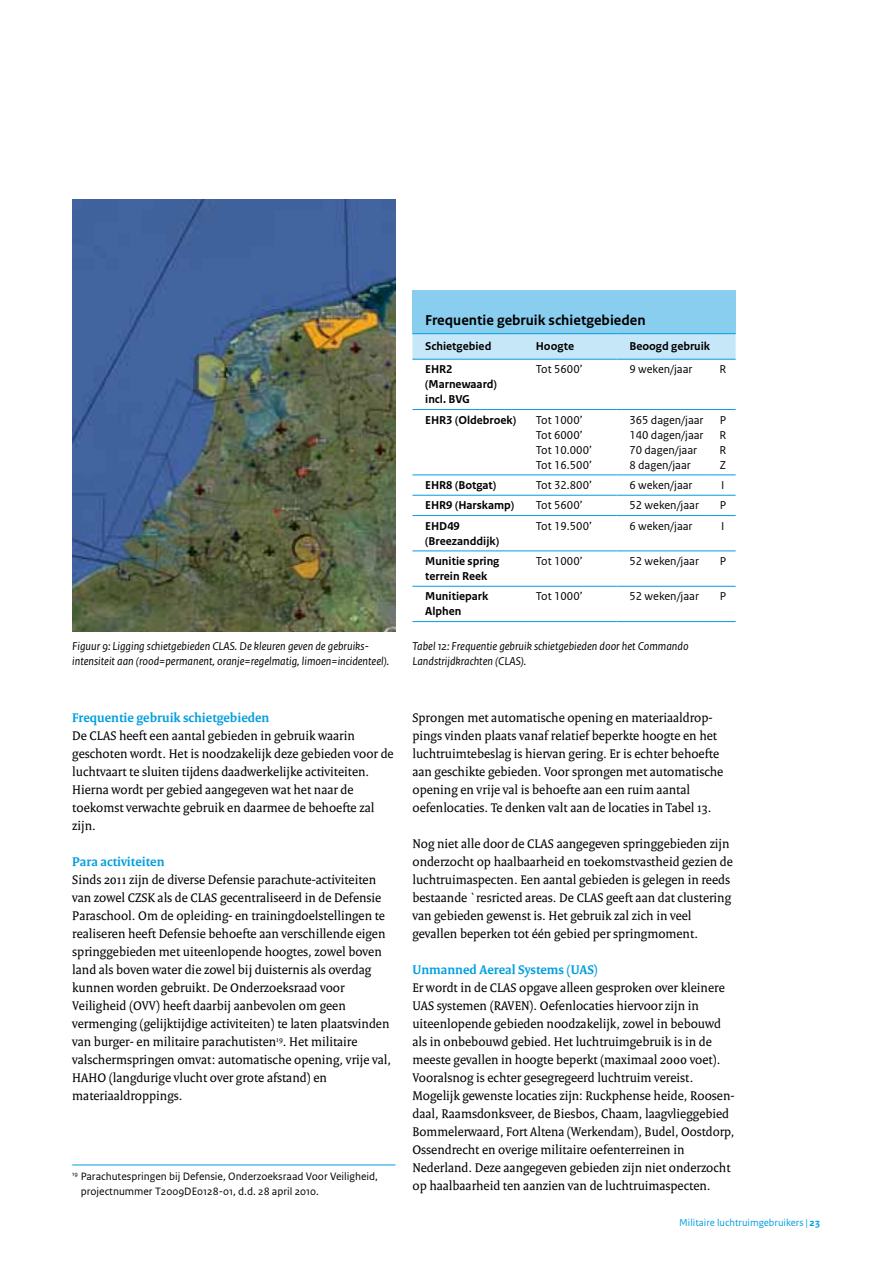
<style>
.page{position:relative;width:893px;height:1263px;background:#fff}
.page>*{position:absolute;margin:0;border:0;box-sizing:border-box;transform-origin:0 0}
.t1{font:700 15px "Rijksoverheid Sans Text";color:#000}
.t2{font:13.5px/18px "Rijksoverheid Serif";color:#000}
.t3{font:700 13.5px "Rijksoverheid Serif";color:#009ede}
.t4{font:12px/15px "Rijksoverheid Sans Text";color:#000}
.t5{font:italic 12px/15px "Rijksoverheid Sans Text";color:#000}
.t6{font:700 12px/15px "Rijksoverheid Sans Text";color:#000}
.t7{font:11.25px/15px "Rijksoverheid Sans Text";color:#000}
.t8{font:10.5px "Rijksoverheid Sans Text";color:#009ede}
.s1{font-weight:700}
</style>
<div class="page">
<hr style="left:72px;top:1165px;width:323px;height:1px;background:#009ede">
<img style="left:72px;top:200px;width:323px;height:432px">
<div style="left:412px;top:290px;width:324px;height:44px;background:#89ceef"></div>
<hr style="left:523px;top:409px;width:94px;height:1px;background:#009ede">
<hr style="left:617px;top:409px;width:93px;height:1px;background:#009ede">
<svg style="left:710px;top:409px;width:26px;height:1px"></svg>
<hr style="left:523px;top:474px;width:94px;height:1px;background:#009ede">
<hr style="left:617px;top:474px;width:93px;height:1px;background:#009ede">
<svg style="left:710px;top:474px;width:26px;height:1px"></svg>
<hr style="left:412px;top:495px;width:111px;height:1px;background:#009ede">
<hr style="left:523px;top:495px;width:94px;height:1px;background:#009ede">
<hr style="left:617px;top:495px;width:93px;height:1px;background:#009ede">
<svg style="left:710px;top:495px;width:26px;height:1px"></svg>
<hr style="left:412px;top:515px;width:111px;height:1px;background:#009ede">
<hr style="left:523px;top:515px;width:94px;height:1px;background:#009ede">
<hr style="left:617px;top:515px;width:93px;height:1px;background:#009ede">
<svg style="left:710px;top:515px;width:26px;height:1px"></svg>
<hr style="left:412px;top:550px;width:111px;height:1px;background:#009ede">
<hr style="left:523px;top:550px;width:94px;height:1px;background:#009ede">
<hr style="left:617px;top:550px;width:93px;height:1px;background:#009ede">
<svg style="left:710px;top:550px;width:26px;height:1px"></svg>
<hr style="left:412px;top:586px;width:111px;height:1px;background:#009ede">
<hr style="left:523px;top:586px;width:94px;height:1px;background:#009ede">
<hr style="left:617px;top:586px;width:93px;height:1px;background:#009ede">
<svg style="left:710px;top:586px;width:26px;height:1px"></svg>
<hr style="left:412px;top:409px;width:111px;height:1px;background:#009ede">
<hr style="left:412px;top:474px;width:111px;height:1px;background:#009ede">
<hr style="left:412px;top:621px;width:111px;height:1px;background:#009ede">
<hr style="left:523px;top:621px;width:94px;height:1px;background:#009ede">
<hr style="left:617px;top:621px;width:93px;height:1px;background:#009ede">
<svg style="left:710px;top:621px;width:26px;height:1px"></svg>
<svg style="left:412px;top:333px;width:324px;height:27px;background:#b7e1f6"></svg>
<p class="t5" style="left:72px;top:639px;width:318px">Figuur 9: Ligging schietgebieden CLAS. De kleuren geven de gebruiks&shy;intensiteit aan (rood=permanent, oranje=regelmatig, limoen=incidenteel).</p>
<p class="t3" style="left:72px;top:709px;width:199px">Frequentie gebruik schietgebieden</p>
<p class="t2" style="left:72px;top:726px;width:323px">De CLAS heeft een aantal gebieden in gebruik waarin geschoten wordt. Het is noodzakelijk deze gebieden voor de luchtvaart te sluiten tijdens daadwerkelijke activiteiten.<br>Hierna wordt per gebied aangegeven wat het naar de toekomst verwachte gebruik en daarmee de behoefte zal zijn.</p>
<p class="t3" style="left:72px;top:853px;width:94px">Para activiteiten</p>
<p class="t2" style="left:72px;top:870px;width:320px">Sinds 2011 zijn de diverse Defensie parachute-activiteiten van zowel CZSK als de CLAS gecentraliseerd in de Defensie Paraschool. Om de opleiding- en trainingdoelstellingen te realiseren heeft Defensie behoefte aan verschillende eigen springgebieden met uiteenlopende hoogtes, zowel boven land als boven water die zowel bij duisternis als overdag kunnen worden gebruikt. De Onderzoeksraad voor Veiligheid (OVV) heeft daarbij aanbevolen om geen vermenging (gelijktijdige activiteiten) te laten plaatsvinden van burger- en militaire parachutisten<sup>19</sup>. Het militaire valschermspringen omvat: automatische opening, vrije val, HAHO (langdurige vlucht over grote afstand) en materiaaldroppings.</p>
<p class="t7" style="left:81px;top:1169px;width:299px;text-indent:-9px"><sup>19</sup> Parachutespringen bij Defensie, Onderzoeksraad Voor Veiligheid, projectnummer T2009DE0128-01, d.d. 28 april 2010.</p>
<p class="t1" style="left:425px;top:312px;width:222px">Frequentie gebruik schietgebieden</p>
<p class="t6" style="left:425px;top:339px;width:68px">Schietgebied</p>
<p class="t6" style="left:536px;top:339px;width:40px">Hoogte</p>
<p class="t6" style="left:629px;top:339px;width:82px">Beoogd gebruik</p>
<p class="t6" style="left:425px;top:362px;width:73px">EHR2 (Marnewaard) incl. BVG</p>
<p class="t4" style="left:536px;top:362px;width:48px">Tot 5600’</p>
<p class="t4" style="left:629px;top:362px;width:65px">9 weken/jaar</p>
<p class="t4" style="left:719px;top:362px;width:8px">R</p>
<p class="t6" style="left:425px;top:412px;width:92px">EHR3 (Oldebroek)</p>
<p class="t4" style="left:536px;top:412px;width:58px">Tot 1000’<br>Tot 6000’<br>Tot 10.000’<br>Tot 16.500’</p>
<p class="t4" style="left:629px;top:412px;width:76px">365 dagen/jaar<br>140 dagen/jaar<br>70 dagen/jaar<br>8 dagen/jaar</p>
<p class="t4" style="left:719px;top:412px;width:8px;text-align:justify">P R R Z</p>
<p class="t6" style="left:425px;top:478px;width:73px">EHR8 (Botgat)</p>
<p class="t4" style="left:536px;top:478px;width:58px">Tot 32.800’</p>
<p class="t4" style="left:629px;top:478px;width:65px">6 weken/jaar</p>
<p class="t4" style="left:721px;top:478px;width:5px">I</p>
<p class="t6" style="left:425px;top:498px;width:91px">EHR9 (Harskamp)</p>
<p class="t4" style="left:536px;top:498px;width:48px">Tot 5600’</p>
<p class="t4" style="left:629px;top:498px;width:71px">52 weken/jaar</p>
<p class="t4" style="left:720px;top:498px;width:8px">P</p>
<p class="t6" style="left:425px;top:518px;width:75px">EHD49 (Breezanddijk)</p>
<p class="t4" style="left:536px;top:518px;width:58px">Tot 19.500’</p>
<p class="t4" style="left:629px;top:518px;width:65px">6 weken/jaar</p>
<p class="t4" style="left:721px;top:518px;width:5px">I</p>
<p class="t6" style="left:425px;top:554px;width:76px">Munitie spring terrein Reek</p>
<p class="t4" style="left:536px;top:554px;width:48px">Tot 1000’</p>
<p class="t4" style="left:629px;top:554px;width:71px">52 weken/jaar</p>
<p class="t4" style="left:720px;top:554px;width:8px">P</p>
<p class="t6" style="left:425px;top:589px;width:65px">Munitiepark<br>Alphen</p>
<p class="t4" style="left:536px;top:589px;width:48px">Tot 1000’</p>
<p class="t4" style="left:629px;top:589px;width:71px">52 weken/jaar</p>
<p class="t4" style="left:720px;top:589px;width:8px">P</p>
<p class="t5" style="left:412px;top:639px;width:278px">Tabel 12: Frequentie gebruik schietgebieden door het Commando<br>Landstrijdkrachten (CLAS).</p>
<p class="t2" style="left:412px;top:708px;width:312px">Sprongen met automatische opening en materiaaldrop&shy;pings vinden plaats vanaf relatief beperkte hoogte en het luchtruimtebeslag is hiervan gering. Er is echter behoefte aan geschikte gebieden. Voor sprongen met automatische opening en vrije val is behoefte aan een ruim aantal oefenlocaties. Te denken valt aan de locaties in Tabel 13.</p>
<p class="t2" style="left:412px;top:834px;width:322px">Nog niet alle door de CLAS aangegeven springgebieden zijn onderzocht op haalbaarheid en toekomstvastheid gezien de luchtruimaspecten. Een aantal gebieden is gelegen in reeds bestaande `resricted areas. De CLAS geeft aan dat clustering van gebieden gewenst is. Het gebruik zal zich in veel gevallen beperken tot één gebied per springmoment.</p>
<p class="t3" style="left:412px;top:961px;width:187px">Unmanned Aereal Systems (UAS)</p>
<p class="t2" style="left:412px;top:978px;width:324px">Er wordt in de CLAS opgave alleen gesproken over kleinere UAS systemen (RAVEN). Oefenlocaties hiervoor zijn in uiteenlopende gebieden noodzakelijk, zowel in bebouwd als in onbebouwd gebied. Het luchtruimgebruik is in de meeste gevallen in hoogte beperkt (maximaal 2000 voet).<br>Vooralsnog is echter gesegregeerd luchtruim vereist.<br>Mogelijk gewenste locaties zijn: Ruckphense heide, Roosen&shy;daal, Raamsdonksveer, de Biesbos, Chaam, laagvlieggebied Bommelerwaard, Fort Altena (Werkendam), Budel, Oostdorp, Ossendrecht en overige militaire oefenterreinen in Nederland. Deze aangegeven gebieden zijn niet onderzocht op haalbaarheid ten aanzien van de luchtruimaspecten.</p>
<p class="t8" style="left:679px;top:1216px;width:142px">Militaire luchtruimgebruikers | <span class="s1">23</span></p>
</div>
